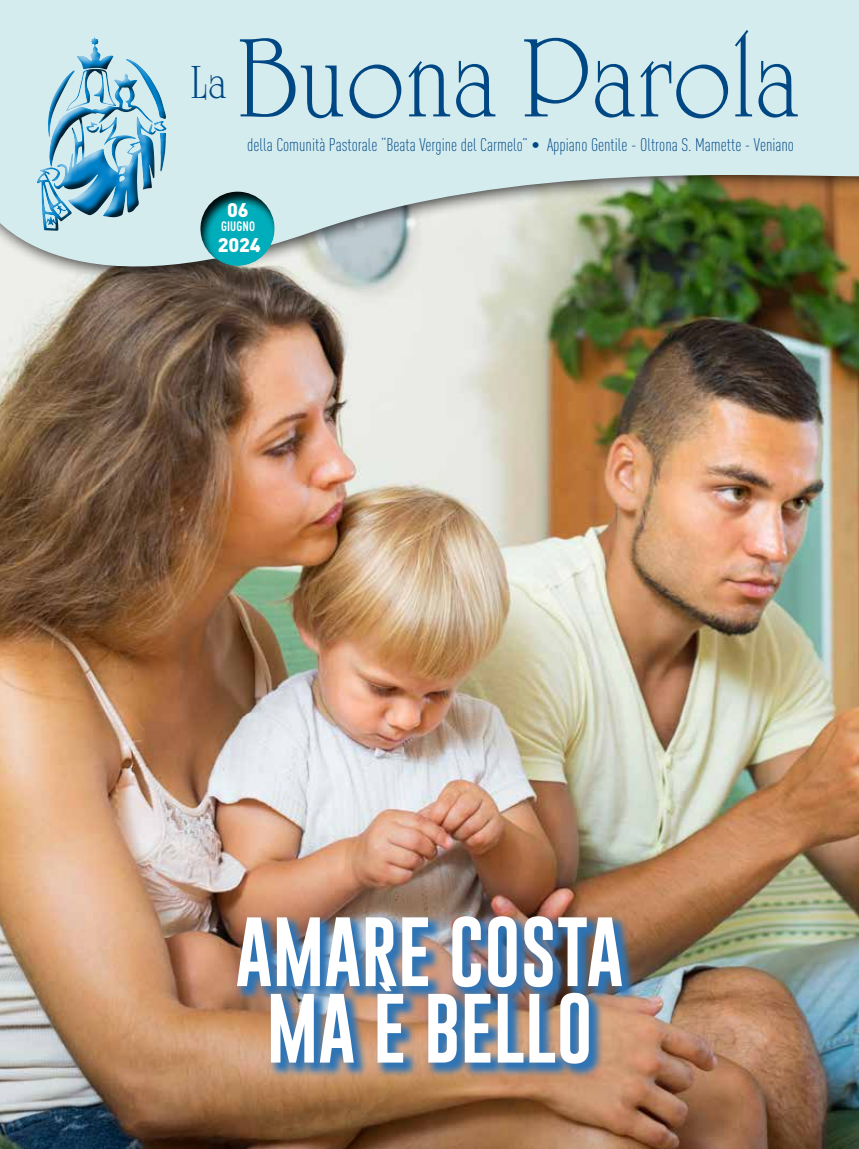
<style>
.page{position:relative;width:859px;height:1149px;background:#fff}
.page>*{position:absolute;margin:0;border:0;box-sizing:border-box;transform-origin:0 0}
.t1{font:115.5px "University Roman Std";color:#004884;scale:.93 1}
.t2{font:71.7px/76.5px "Gobold Lowplus";color:#fff;text-align:center}
.t3{font:48px "University Roman Std";color:#004884;scale:.93 1}
.t4{font:900 19.5px "DIN Pro";letter-spacing:-.01em;color:#fff}
.t5{font:300 condensed 18px "DIN Pro";color:#004884}
.t6{font:700 condensed 13.5px "DIN Pro";letter-spacing:.01em;color:#fff;scale:.96 1}
</style>
<div class="page">
<img style="left:0;top:322px;width:859px;height:826px">
<img style="left:234px;top:913px;width:403px;height:165px">
<img style="left:0;top:0;width:859px;height:322px">
<div style="left:28px;top:28px;width:136px;height:207px;background:#d5ecef"></div>
<div style="left:30px;top:34px;width:145px;height:206px;background:#000;opacity:.75"></div>
<div style="left:198px;top:190px;width:77px;height:78px;background:#000;opacity:.94"></div>
<h3 class="t3" style="left:190px;top:57px;width:41px">La</h3>
<h1 class="t1" style="left:236px;top:16px;width:608px">Buona Parola</h1>
<p class="t5" style="left:247px;top:131px;width:548px">della Comunità Pastorale “Beata Vergine del Carmelo” • Appiano Gentile - Oltrona S. Mamette - Veniano</p>
<p class="t4" style="left:227px;top:193px;width:23px">06</p>
<p class="t6" style="left:221px;top:215px;width:37px">GIUGNO</p>
<p class="t4" style="left:218px;top:228px;width:44px">2024</p>
<h2 class="t2" style="left:236px;top:918px;width:389px">AMARE COSTA<br>MA È BELLO</h2>
</div>
